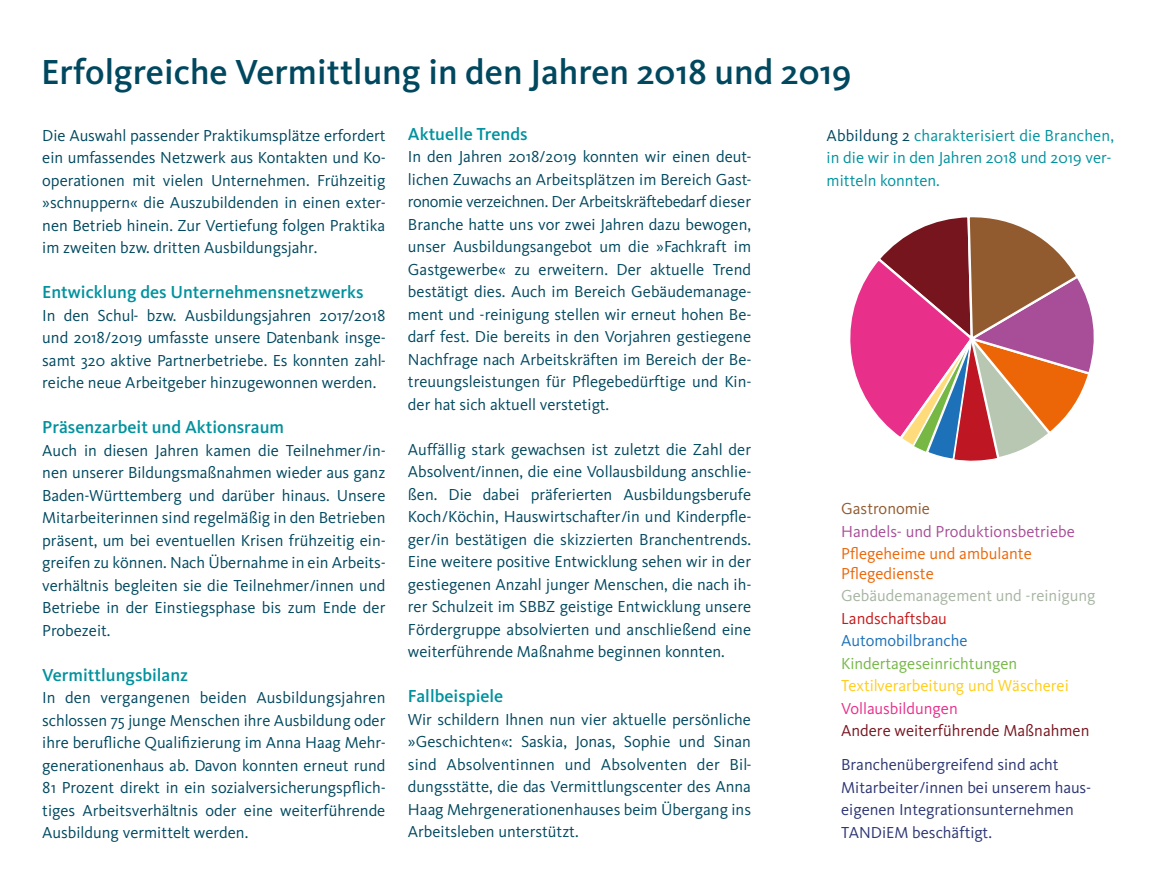
<style>
.page{position:relative;width:1149px;height:893px;background:#fff}
.page>*{position:absolute;margin:0;border:0;box-sizing:border-box;transform-origin:0 0}
.t1{font:500 36px "Kievit";color:#00485f}
.t2{font:500 18px "Kievit";color:#00929e}
.t3{font:16.5px/22.5px "Kievit";color:#00485f;text-align:justify}
.t4{font:16.5px/22.5px "Kievit";color:#2c3673}
.t5{font:16.5px/22.5px "Kievit";color:#00929e}
.t6{font:16.5px/19.5px "Kievit";color:#ec6608}
.t7{font:16.5px "Kievit";color:#a84d97}
.t8{font:16.5px "Kievit";color:#a7b5a2}
.t9{font:16.5px "Kievit";color:#ffcd1c}
.t10{font:16.5px "Kievit";color:#77151f}
.t11{font:16.5px "Kievit";color:#75b845}
.t12{font:16.5px "Kievit";color:#1d71b8}
.t13{font:16.5px "Kievit";color:#e8308a}
.t14{font:16.5px "Kievit";color:#c51a1b}
.t15{font:16.5px "Kievit";color:#925a2f}
.s1{color:#00485f}
</style>
<div class="page">
<svg style="left:850px;top:217px;width:244px;height:245px"></svg>
<h1 class="t1" style="left:41px;top:49px;width:811px">Erfolgreiche Vermittlung in den Jahren 2018 und 2019</h1>
<p class="t3" style="left:42px;top:124px;width:345px">Die Auswahl passender Praktikumsplätze erfordert ein umfassendes Netzwerk aus Kontakten und Ko&shy;operationen mit vielen Unternehmen. Frühzeitig »schnuppern« die Auszubildenden in einen exter&shy;nen Betrieb hinein. Zur Vertiefung folgen Praktika im zweiten bzw. dritten Ausbildungsjahr.</p>
<p class="t2" style="left:42px;top:281px;width:323px">Entwicklung des Unternehmensnetzwerks</p>
<p class="t3" style="left:42px;top:304px;width:345px">In den Schul- bzw. Ausbildungsjahren 2017/2018 und 2018/2019 umfasste unsere Datenbank insge&shy;samt 320 aktive Partnerbetriebe. Es konnten zahl&shy;reiche neue Arbeitgeber hinzugewonnen werden.</p>
<p class="t2" style="left:42px;top:416px;width:243px">Präsenzarbeit und Aktionsraum</p>
<p class="t3" style="left:42px;top:439px;width:345px">Auch in diesen Jahren kamen die Teilnehmer/in&shy;nen unserer Bildungsmaßnahmen wieder aus ganz Baden-Württemberg und darüber hinaus. Unsere Mitarbeiterinnen sind regelmäßig in den Betrieben präsent, um bei eventuellen Krisen frühzeitig ein&shy;greifen zu können. Nach Übernahme in ein Arbeits&shy;verhältnis begleiten sie die Teilnehmer/innen und Betriebe in der Einstiegsphase bis zum Ende der Probezeit.</p>
<p class="t2" style="left:42px;top:664px;width:147px">Vermittlungsbilanz</p>
<p class="t3" style="left:42px;top:686px;width:345px">In den vergangenen beiden Ausbildungsjahren schlossen 75 junge Menschen ihre Ausbildung oder ihre berufliche Qualifizierung im Anna Haag Mehr&shy;generationenhaus ab. Davon konnten erneut rund 81 Prozent direkt in ein sozialversicherungspflich&shy;tiges Arbeitsverhältnis oder eine weiterführende Ausbildung vermittelt werden.</p>
<p class="t2" style="left:408px;top:123px;width:121px">Aktuelle Trends</p>
<p class="t3" style="left:408px;top:145px;width:345px">In den Jahren 2018/2019 konnten wir einen deut&shy;lichen Zuwachs an Arbeitsplätzen im Bereich Gast&shy;ronomie verzeichnen. Der Arbeitskräftebedarf dieser Branche hatte uns vor zwei Jahren dazu bewogen, unser Ausbildungsangebot um die »Fachkraft im Gastgewerbe« zu erweitern. Der aktuelle Trend bestätigt dies. Auch im Bereich Gebäudemanage&shy;ment und -reinigung stellen wir erneut hohen Be&shy;darf fest. Die bereits in den Vorjahren gestiegene Nachfrage nach Arbeitskräften im Bereich der Be&shy;treuungsleistungen für Pflegebedürftige und Kin&shy;der hat sich aktuell verstetigt.</p>
<p class="t3" style="left:408px;top:438px;width:345px">Auffällig stark gewachsen ist zuletzt die Zahl der Absolvent/innen, die eine Vollausbildung anschlie&shy;ßen. Die dabei präferierten Ausbildungsberufe Koch/Köchin, Hauswirtschafter/in und Kinderpfle&shy;ger/in bestätigen die skizzierten Branchentrends.<br>Eine weitere positive Entwicklung sehen wir in der gestiegenen Anzahl junger Menschen, die nach ih&shy;rer Schulzeit im SBBZ geistige Entwicklung unsere Fördergruppe absolvierten und anschließend eine weiterführende Maßnahme beginnen konnten.</p>
<p class="t2" style="left:408px;top:685px;width:97px">Fallbeispiele</p>
<p class="t3" style="left:408px;top:708px;width:345px">Wir schildern Ihnen nun vier aktuelle persönliche »Geschichten«: Saskia, Jonas, Sophie und Sinan sind Absolventinnen und Absolventen der Bil&shy;dungsstätte, die das Vermittlungscenter des Anna Haag Mehrgenerationenhauses beim Übergang ins Arbeitsleben unterstützt.</p>
<p class="t5" style="left:826px;top:124px;width:289px"><span class="s1">Abbildung 2</span> charakterisiert die Branchen, in die wir in den Jahren 2018 und 2019 ver&shy;mitteln konnten.</p>
<p class="t15" style="left:840px;top:499px;width:90px">Gastronomie</p>
<p class="t7" style="left:840px;top:521px;width:235px">Handels- und Produktionsbetriebe</p>
<p class="t6" style="left:840px;top:544px;width:192px">Pflegeheime und ambulante<br>Pflegedienste</p>
<p class="t8" style="left:840px;top:586px;width:256px">Gebäudemanagement und -reinigung</p>
<p class="t14" style="left:840px;top:608px;width:107px">Landschaftsbau</p>
<p class="t12" style="left:840px;top:631px;width:128px">Automobilbranche</p>
<p class="t11" style="left:840px;top:653px;width:178px">Kindertageseinrichtungen</p>
<p class="t9" style="left:840px;top:676px;width:229px">Textilverarbeitung und Wäscherei</p>
<p class="t13" style="left:840px;top:698px;width:118px">Vollausbildungen</p>
<p class="t10" style="left:840px;top:721px;width:250px">Andere weiterführende Maßnahmen</p>
<p class="t4" style="left:840px;top:753px;width:251px">Branchenübergreifend sind acht<br>Mitarbeiter/innen bei unserem haus&shy;eigenen Integrationsunternehmen<br>TANDiEM beschäftigt.</p>
</div>
